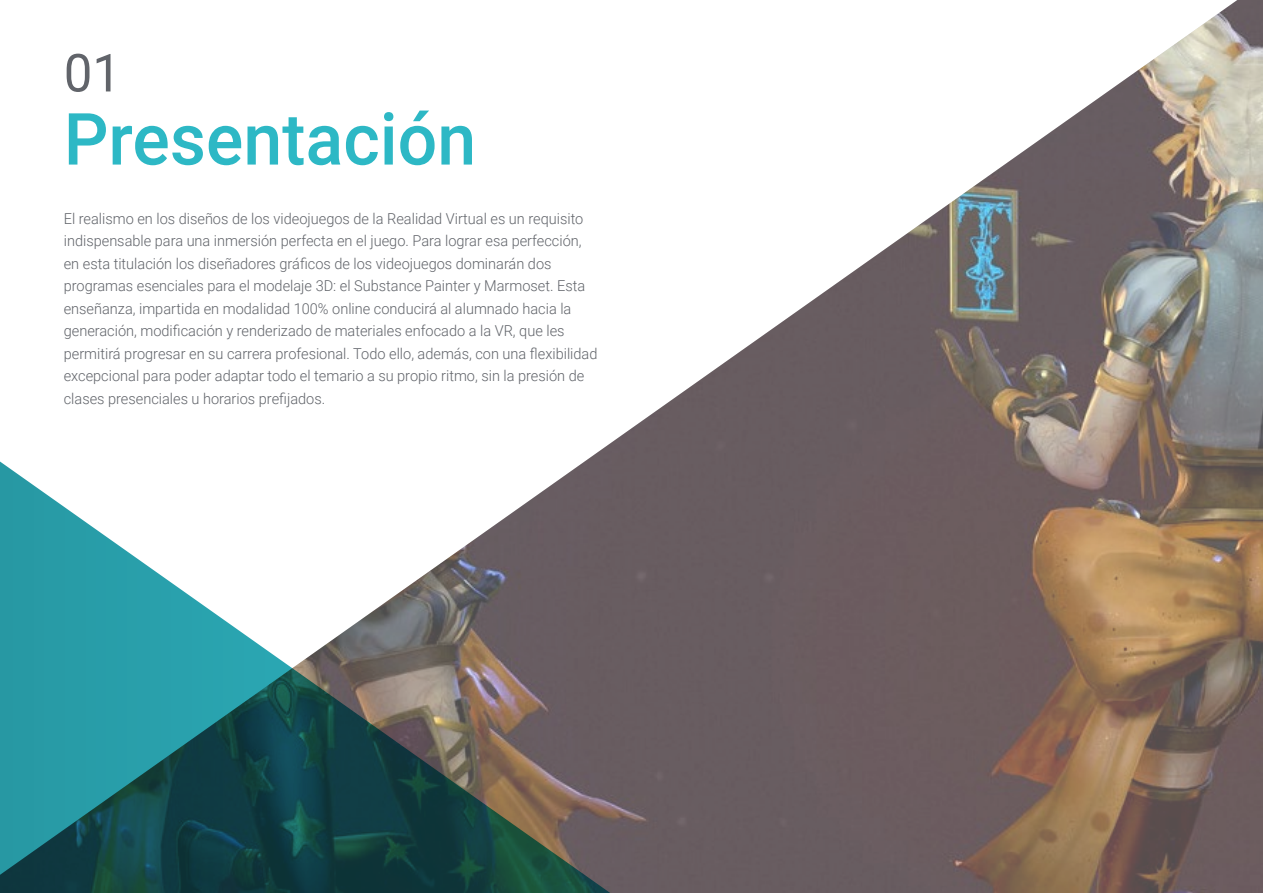
<style>
.page{position:relative;width:1263px;height:893px;background:#fff}
.page>*{position:absolute;margin:0;border:0;box-sizing:border-box;transform-origin:0 0}
.t1{font:500 72px "Roboto";color:#2db8c5}
.t2{font:52.5px "Roboto";color:#61646a}
.t3{font:300 15px/22.5px "Roboto";color:#61646a}
</style>
<div class="page">
<img style="left:606px;top:0;width:657px;height:893px">
<svg style="left:0;top:446px;width:640px;height:447px"></svg>
<h2 class="t2" style="left:64px;top:36px;width:59px">01</h2>
<h1 class="t1" style="left:64px;top:89px;width:414px">Presentación</h1>
<p class="t3" style="left:64px;top:207px;width:535px">El realismo en los diseños de los videojuegos de la Realidad Virtual es un requisito indispensable para una inmersión perfecta en el juego. Para lograr esa perfección, en esta titulación los diseñadores gráficos de los videojuegos dominarán dos programas esenciales para el modelaje 3D: el Substance Painter y Marmoset. Esta enseñanza, impartida en modalidad 100% online conducirá al alumnado hacia la generación, modificación y renderizado de materiales enfocado a la VR, que les permitirá progresar en su carrera profesional. Todo ello, además, con una flexibilidad excepcional para poder adaptar todo el temario a su propio ritmo, sin la presión de clases presenciales u horarios prefijados.</p>
</div>
